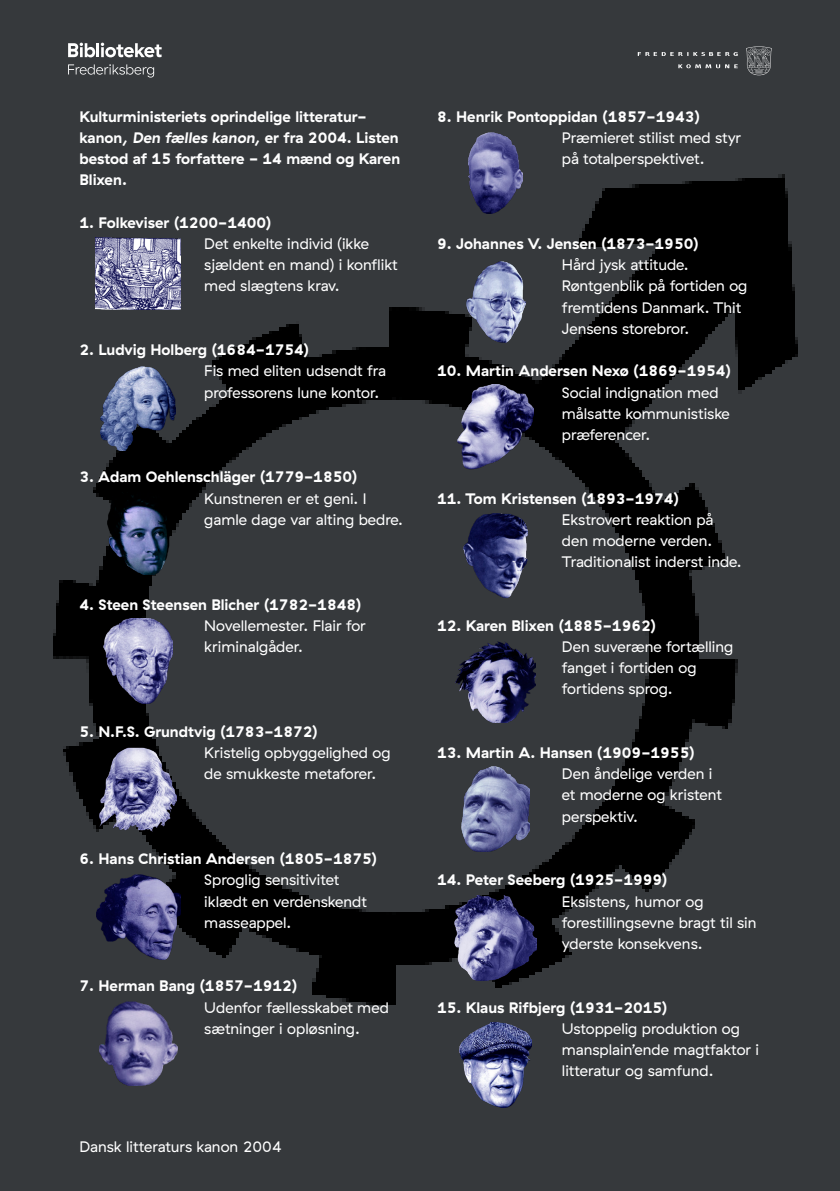
<style>
.page{position:relative;width:840px;height:1191px;background:#fff}
.page>*{position:absolute;margin:0;border:0;box-sizing:border-box;transform-origin:0 0}
.Time_Event__regular{font:15.2px/21.2px "GT Haptikalt";color:#fff}
.Dates__Bold{font:700 15.2px "GT Haptikalt";color:#fff}
.Dates__Bold-2{font:15.2px "GT Haptikalt";color:#fff}
.s1{font-style:italic}
</style>
<div class="page">
<div style="left:0;top:0;width:839px;height:1191px;background:#36393c"></div>
<img style="left:53px;top:42px;width:745px;height:1066px">
<img style="left:95px;top:237px;width:85px;height:73px">
<img style="left:100px;top:366px;width:75px;height:84px">
<img style="left:107px;top:493px;width:62px;height:81px">
<img style="left:103px;top:618px;width:70px;height:85px">
<img style="left:100px;top:747px;width:76px;height:84px">
<img style="left:97px;top:874px;width:83px;height:85px">
<img style="left:99px;top:1001px;width:78px;height:84px">
<img style="left:468px;top:133px;width:54px;height:80px">
<img style="left:466px;top:261px;width:58px;height:81px">
<img style="left:457px;top:384px;width:76px;height:85px">
<img style="left:463px;top:513px;width:64px;height:84px">
<img style="left:455px;top:641px;width:80px;height:82px">
<img style="left:461px;top:767px;width:68px;height:84px">
<img style="left:454px;top:895px;width:82px;height:85px">
<img style="left:459px;top:1022px;width:72px;height:85px">
<svg style="left:68px;top:43px;width:27px;height:14px"></svg>
<hr style="left:96px;top:43px;width:3px;height:14px;background:#fff">
<svg style="left:101px;top:43px;width:60px;height:14px"></svg>
<svg style="left:68px;top:64px;width:86px;height:14px"></svg>
<svg style="left:637px;top:46px;width:134px;height:29px"></svg>
<p class="Dates__Bold" style="left:79px;top:107px;width:288px">Kulturministeriets oprindelige litteratur-</p>
<p class="Dates__Bold" style="left:79px;top:128px;width:320px">kanon, <span class="s1">Den fælles kanon</span>, er fra 2004. Listen</p>
<p class="Dates__Bold" style="left:79px;top:150px;width:322px">bestod af 15 forfattere - 14 mænd og Karen</p>
<p class="Dates__Bold" style="left:79px;top:171px;width:49px">Blixen.</p>
<p class="Dates__Bold" style="left:79px;top:213px;width:194px">1. Folkeviser (1200-1400)</p>
<p class="Time_Event__regular" style="left:204px;top:233px;width:195px">Det enkelte individ (ikke sjældent en mand) i konflikt med slægtens krav.</p>
<p class="Dates__Bold" style="left:79px;top:340px;width:231px">2. Ludvig Holberg (1684-1754)</p>
<p class="Time_Event__regular" style="left:204px;top:360px;width:183px">Fis med eliten udsendt fra professorens lune kontor.</p>
<p class="Dates__Bold" style="left:79px;top:468px;width:279px">3. Adam Oehlenschläger (1779-1850)</p>
<p class="Time_Event__regular" style="left:204px;top:488px;width:200px">Kunstneren er et geni. I gamle dage var alting bedre.</p>
<p class="Dates__Bold" style="left:79px;top:595px;width:283px">4. Steen Steensen Blicher (1782-1848)</p>
<p class="Time_Event__regular" style="left:204px;top:615px;width:163px">Novellemester. Flair for kriminalgåder.</p>
<p class="Dates__Bold" style="left:79px;top:722px;width:240px">5. N.F.S. Grundtvig (1783-1872)</p>
<p class="Time_Event__regular" style="left:204px;top:742px;width:187px">Kristelig opbyggelighed og de smukkeste metaforer.</p>
<p class="Dates__Bold" style="left:79px;top:849px;width:299px">6. Hans Christian Andersen (1805-1875)</p>
<p class="Time_Event__regular" style="left:204px;top:869px;width:164px">Sproglig sensitivitet iklædt en verdenskendt masseappel.</p>
<p class="Dates__Bold" style="left:79px;top:976px;width:219px">7. Herman Bang (1857-1912)</p>
<p class="Time_Event__regular" style="left:204px;top:996px;width:186px">Udenfor fællesskabet med sætninger i opløsning.</p>
<p class="Dates__Bold-2" style="left:79px;top:1138px;width:204px">Dansk litteraturs kanon 2004</p>
<p class="Dates__Bold" style="left:437px;top:107px;width:264px">8. Henrik Pontoppidan (1857-1943)</p>
<p class="Time_Event__regular" style="left:561px;top:127px;width:181px">Præmieret stilist med styr på totalperspektivet.</p>
<p class="Dates__Bold" style="left:437px;top:234px;width:263px">9. Johannes V. Jensen (1873-1950)</p>
<p class="Time_Event__regular" style="left:561px;top:254px;width:187px">Hård jysk attitude.<br>Røntgenblik på fortiden og fremtidens Danmark. Thit<br>Jensens storebror.</p>
<p class="Dates__Bold" style="left:437px;top:362px;width:295px">10. Martin Andersen Nexø (1869-1954)</p>
<p class="Time_Event__regular" style="left:561px;top:382px;width:169px">Social indignation med målsatte kommunistiske præferencer.</p>
<p class="Dates__Bold" style="left:437px;top:489px;width:243px">11. Tom Kristensen (1893-1974)</p>
<p class="Time_Event__regular" style="left:561px;top:509px;width:181px">Ekstrovert reaktion på den moderne verden.<br>Traditionalist inderst inde.</p>
<p class="Dates__Bold" style="left:437px;top:616px;width:221px">12. Karen Blixen (1885-1962)</p>
<p class="Time_Event__regular" style="left:561px;top:636px;width:173px">Den suveræne fortælling fanget i fortiden og fortidens sprog.</p>
<p class="Dates__Bold" style="left:437px;top:743px;width:259px">13. Martin A. Hansen (1909-1955)</p>
<p class="Time_Event__regular" style="left:561px;top:763px;width:161px">Den åndelige verden i et moderne og kristent perspektiv.</p>
<p class="Dates__Bold" style="left:437px;top:870px;width:232px">14. Peter Seeberg (1925-1999)</p>
<p class="Time_Event__regular" style="left:561px;top:890px;width:196px">Eksistens, humor og forestillingsevne bragt til sin yderste konsekvens.</p>
<p class="Dates__Bold" style="left:437px;top:998px;width:232px">15. Klaus Rifbjerg (1931-2015)</p>
<p class="Time_Event__regular" style="left:561px;top:1018px;width:199px">Ustoppelig produktion og mansplain’ende magtfaktor i litteratur og samfund.</p>
</div>
